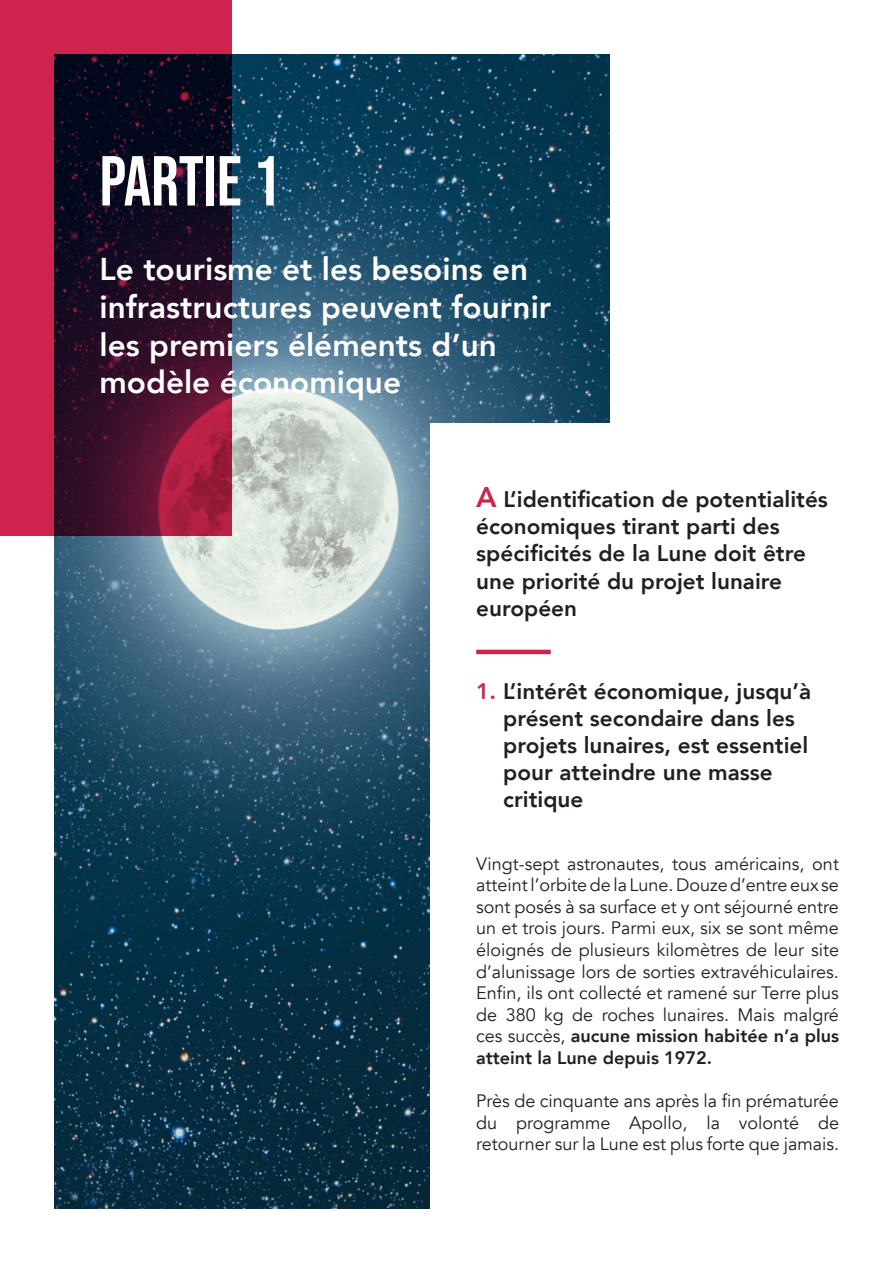
<style>
.page{position:relative;width:893px;height:1263px;background:#fff}
.page>*{position:absolute;margin:0;border:0;box-sizing:border-box;transform-origin:0 0}
.t1{font:70.5px "Bebas Neue";color:#fff}
.t2{font:800 31.5px/37.8px "Avenir";color:#fff}
.t3{font:800 22.5px/27px "Avenir";color:#231f20}
.t4{font:18px/21.6px "Avenir";color:#231f20;text-align:justify}
.s1{font-size:28.5px;color:#cb244d}
.s2{color:#cb244d}
.s3{font-weight:800}
</style>
<div class="page">
<img style="left:54px;top:54px;width:555px;height:1155px">
<div style="left:431px;top:423px;width:462px;height:840px;background:#fff"></div>
<svg style="left:0;top:0;width:232px;height:536px;background:#601432"></svg>
<hr style="left:476px;top:650px;width:75px;height:4px;background:#cd234d">
<svg style="left:100px;top:224px;width:74px;height:4px"></svg>
<p class="t1" style="left:100px;top:141px;width:182px">PARTIE 1</p>
<p class="t2" style="left:100px;top:250px;width:453px">Le tourisme et les besoins en infrastructures peuvent fournir les premiers éléments d’un modèle économique</p>
<p class="t3" style="left:476px;top:486px;width:353px"><span class="s1">A</span> L’identification de potentialités économiques tirant parti des spécificités de la Lune doit être une priorité du projet lunaire européen</p>
<p class="t3" style="left:503px;top:678px;width:309px;text-indent:-27px"><span class="s2">1.</span> L’intérêt économique, jusqu’à présent secondaire dans les projets lunaires, est essentiel pour atteindre une masse critique</p>
<p class="t4" style="left:476px;top:853px;width:364px">Vingt-sept astronautes, tous américains, ont atteint l’orbite de la Lune. Douze d’entre eux se sont posés à sa surface et y ont séjourné entre un et trois jours. Parmi eux, six se sont même éloignés de plusieurs kilomètres de leur site d’alunissage lors de sorties extravéhiculaires.<br>Enfin, ils ont collecté et ramené sur Terre plus de 380 kg de roches lunaires. Mais malgré ces succès, <span class="s3">aucune mission habitée n’a plus atteint la Lune depuis 1972.</span></p>
<p class="t4" style="left:476px;top:1090px;width:364px">Près de cinquante ans après la fin prématurée du programme Apollo, la volonté de retourner sur la Lune est plus forte que jamais.</p>
</div>
